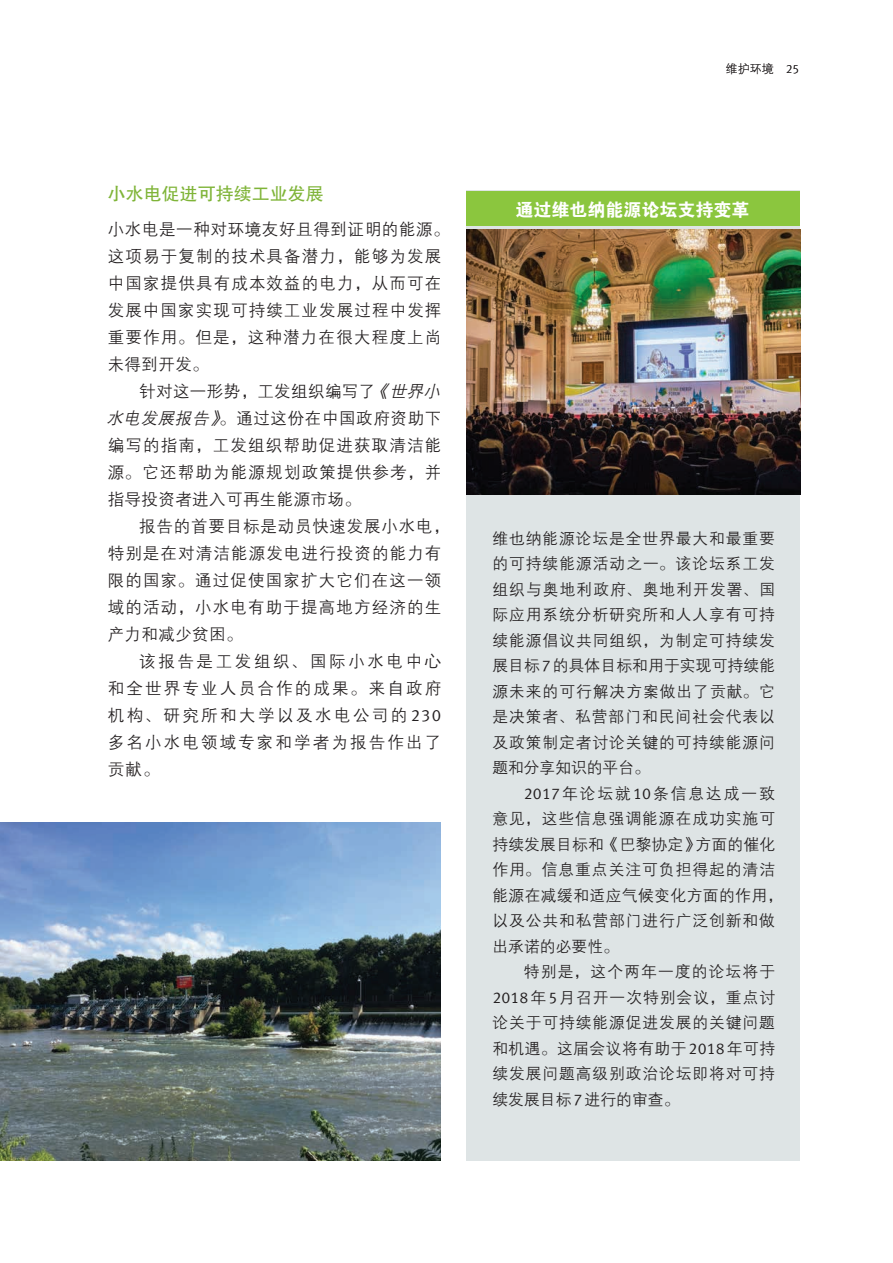
<style>
.page{position:relative;width:893px;height:1263px;background:#fff}
.page>*{position:absolute;margin:0;border:0;box-sizing:border-box;transform-origin:0 0}
.AR2017_Box_head{font:18px "FZ Trad Hei GBK Bold";color:#fff}
.AR2017_Head_B{font:18px "FZ Trad Hei GBK Medium";color:#7fb438}
.AR2017_body_indent{font:16.5px/27px "FZ Trad Hei GBK Regular";letter-spacing:.07em;color:#231f20}
.AR2017_body{font:16.5px/27px "FZ Trad Hei GBK Regular";letter-spacing:.07em;color:#231f20}
.AR2017_body_indent-2{font:16.5px/27px "FZ Trad Hei GBK Regular";letter-spacing:.04em;color:#231f20}
.AR2017_Box_text_inde{font:15.75px/25.5px "FZ Trad Hei GBK Regular";letter-spacing:.06em;color:#231f20}
.AR2017_Box_text{font:15.75px/25.5px "FZ Trad Hei GBK Regular";letter-spacing:.06em;color:#231f20;text-align:justify}
.t1{font:12px "FZ Trad Hei GBK Light";color:#231f20}
.s1{font-style:italic}
.s2{font-family:"Meta OT Norm"}
.s3{font-family:"Meta OT";font-weight:300}
</style>
<div class="page">
<img style="left:0;top:823px;width:440px;height:338px">
<div style="left:466px;top:191px;width:333px;height:970px;background:#dee4e5"></div>
<div style="left:466px;top:191px;width:333px;height:34px;background:#8bc63e"></div>
<img style="left:467px;top:229px;width:334px;height:265px">
<p class="AR2017_Head_B" style="left:108px;top:184px;width:217px">小水电促进可持续工业发展</p>
<p class="AR2017_body" style="left:108px;top:216px;width:343px">小水电是一种对环境友好且得到证明的能源。这项易于复制的技术具备潜力，能够为发展中国家提供具有成本效益的电力，从而可在发展中国家实现可持续工业发展过程中发挥重要作用。但是，这种潜力在很大程度上尚未得到开发。</p>
<p class="AR2017_body_indent-2" style="left:106px;top:378px;width:339px;text-indent:33px">针对这一形势，工发组织编写了<span class="s1">《世界小水电发展报告》</span>。通过这份在中国政府资助下编写的指南，工发组织帮助促进获取清洁能源。它还帮助为能源规划政策提供参考，并指导投资者进入可再生能源市场。</p>
<p class="AR2017_body_indent" style="left:108px;top:513px;width:343px;text-indent:32px">报告的首要目标是动员快速发展小水电，特别是在对清洁能源发电进行投资的能力有限的国家。通过促使国家扩大它们在这一领域的活动，小水电有助于提高地方经济的生产力和减少贫困。</p>
<p class="AR2017_body_indent" style="left:108px;top:648px;width:335px;text-align:justify;text-indent:32px">该报告是工发组织、国际小水电中心和全世界专业人员合作的成果。来自政府机构、研究所和大学以及水电公司的<span class="s2">230</span>多名小水电领域专家和学者为报告作出了贡献。</p>
<p class="t1" style="left:726px;top:62px;width:75px">维护环境 <span class="s3">25</span></p>
<p class="AR2017_Box_head" style="left:516px;top:200px;width:235px">通过维也纳能源论坛支持变革</p>
<p class="AR2017_Box_text" style="left:492px;top:526px;width:284px">维也纳能源论坛是全世界最大和最重要的可持续能源活动之一。该论坛系工发组织与奥地利政府、奥地利开发署、国际应用系统分析研究所和人人享有可持续能源倡议共同组织，为制定可持续发展目标<span class="s2">7</span>的具体目标和用于实现可持续能源未来的可行解决方案做出了贡献。它是决策者、私营部门和民间社会代表以及政策制定者讨论关键的可持续能源问题和分享知识的平台。</p>
<p class="AR2017_Box_text_inde" style="left:492px;top:781px;width:292px;text-indent:32px"><span class="s2">2017</span>年论坛就<span class="s2">10</span>条信息达成一致意见，这些信息强调能源在成功实施可持续发展目标和《巴黎协定》方面的催化作用。信息重点关注可负担得起的清洁能源在减缓和适应气候变化方面的作用，以及公共和私营部门进行广泛创新和做出承诺的必要性。</p>
<p class="AR2017_Box_text_inde" style="left:492px;top:959px;width:284px;text-align:justify;text-indent:32px">特别是，这个两年一度的论坛将于<span class="s2">2018</span>年<span class="s2">5</span>月召开一次特别会议，重点讨论关于可持续能源促进发展的关键问题和机遇。这届会议将有助于<span class="s2">2018</span>年可持续发展问题高级别政治论坛即将对可持续发展目标<span class="s2">7</span>进行的审查。</p>
</div>
